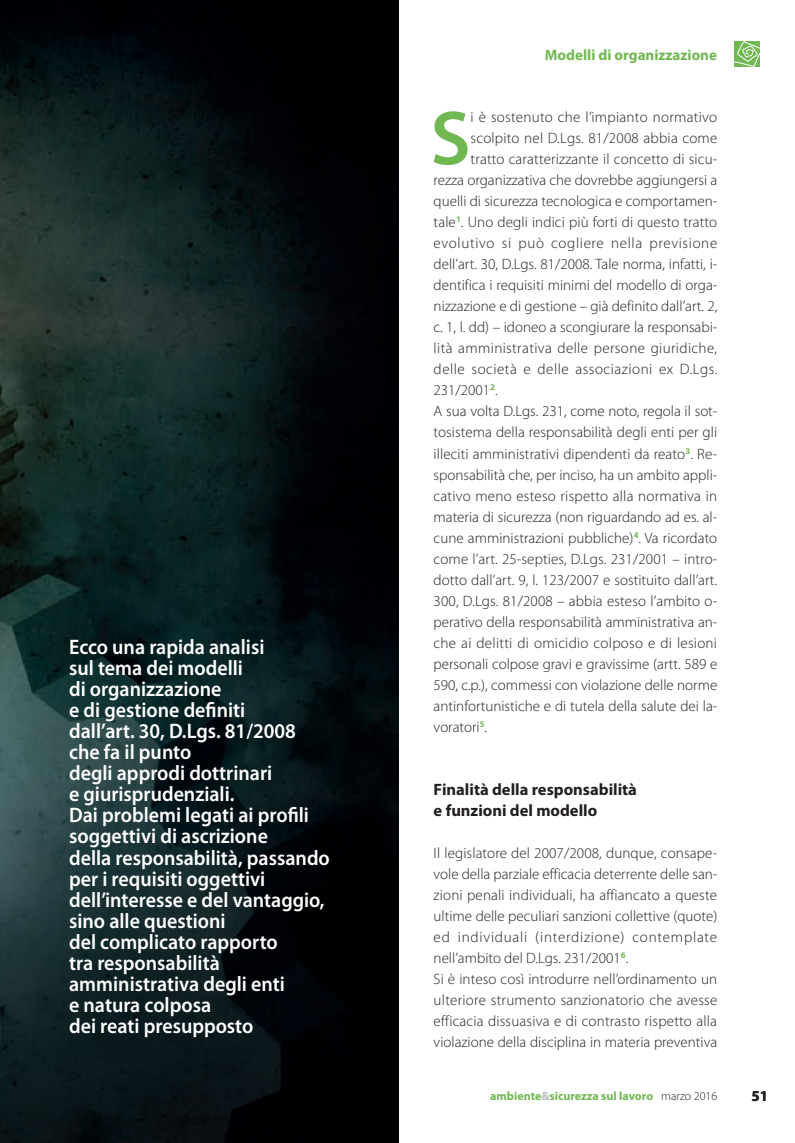
<style>
.page{position:relative;width:795px;height:1143px;background:#fff}
.page>*{position:absolute;margin:0;border:0;box-sizing:border-box;transform-origin:0 0}
.t1{font:600 77.25px "Myriad Pro";color:#71b853}
.t2{font:600 21px/21px "Myriad Pro";color:#fff;scale:.95 1}
.t3{font:700 16.5px/21px "Myriad Pro";color:#231f20}
.t4{font:300 15px/21px "Myriad Pro";letter-spacing:.005em;color:#231f20}
.t5{font:300 15px "Myriad Pro";letter-spacing:.025em;color:#231f20}
.t6{font:300 15px "Myriad Pro";letter-spacing:.035em;color:#231f20}
.t7{font:300 15px "Myriad Pro";letter-spacing:.045em;color:#231f20}
.t8{font:700 15px "Myriad Pro";color:#71b853}
.t9{font:700 15px "Myriad Pro";color:#231f20}
.t10{font:700 12px "Myriad Pro";color:#71b853}
.s1{color:#bcbdc0}
.s2{font-weight:300;color:#231f20}
</style>
<div class="page">
<svg style="left:734px;top:41px;width:25px;height:26px"></svg>
<img style="left:0;top:0;width:398px;height:1142px">
<p class="t2" style="left:69px;top:637px;width:276px">Ecco una rapida analisi<br>sul tema dei modelli<br>di organizzazione<br>e di gestione definiti<br>dall’art. 30, D.Lgs. 81/2008 che fa il punto<br>degli approdi dottrinari<br>e giurisprudenziali.<br>Dai problemi legati ai profili soggettivi di ascrizione<br>della responsabilità, passando per i requisiti oggettivi dell’interesse e del vantaggio, sino alle questioni<br>del complicato rapporto<br>tra responsabilità amministrativa degli enti<br>e natura colposa<br>dei reati presupposto</p>
<p class="t8" style="left:545px;top:46px;width:174px">Modelli di organizzazione</p>
<h1 class="t1" style="left:430px;top:95px;width:42px">S</h1>
<p class="t4" style="left:470px;top:107px;width:248px">i è sostenuto che l’impianto normativo</p>
<p class="t4" style="left:470px;top:128px;width:248px">scolpito nel D.Lgs. 81/2008 abbia come</p>
<p class="t4" style="left:470px;top:149px;width:248px">tratto caratterizzante il concetto di sicu-</p>
<p class="t4" style="left:433px;top:170px;width:285px">rezza organizzativa che dovrebbe aggiungersi a</p>
<p class="t4" style="left:433px;top:191px;width:285px">quelli di sicurezza tecnologica e comportamen-</p>
<p class="t4" style="left:433px;top:212px;width:285px">tale<sup>1</sup>. Uno degli indici più forti di questo tratto</p>
<p class="t7" style="left:433px;top:235px;width:285px">evolutivo si può cogliere nella previsione</p>
<p class="t4" style="left:433px;top:254px;width:285px">dell’art. 30, D.Lgs. 81/2008. Tale norma, infatti, i-</p>
<p class="t4" style="left:433px;top:275px;width:285px">dentifica i requisiti minimi del modello di orga-</p>
<p class="t4" style="left:433px;top:296px;width:285px">nizzazione e di gestione – già definito dall’art. 2,</p>
<p class="t4" style="left:433px;top:317px;width:285px">c. 1, l. dd) – idoneo a scongiurare la responsabi-</p>
<p class="t5" style="left:433px;top:340px;width:285px">lità amministrativa delle persone giuridiche,</p>
<p class="t6" style="left:433px;top:361px;width:285px">delle società e delle associazioni ex D.Lgs.</p>
<p class="t4" style="left:433px;top:380px;width:65px">231/2001<sup>2</sup>.</p>
<p class="t4" style="left:433px;top:401px;width:285px">A sua volta D.Lgs. 231, come noto, regola il sot-</p>
<p class="t4" style="left:433px;top:422px;width:285px">tosistema della responsabilità degli enti per gli</p>
<p class="t4" style="left:433px;top:443px;width:285px">illeciti amministrativi dipendenti da reato<sup>3</sup>. Re-</p>
<p class="t4" style="left:433px;top:464px;width:285px">sponsabilità che, per inciso, ha un ambito appli-</p>
<p class="t4" style="left:433px;top:485px;width:285px">cativo meno esteso rispetto alla normativa in</p>
<p class="t4" style="left:433px;top:506px;width:285px">materia di sicurezza (non riguardando ad es. al-</p>
<p class="t4" style="left:433px;top:527px;width:285px">cune amministrazioni pubbliche)<sup>4</sup>. Va ricordato</p>
<p class="t4" style="left:433px;top:548px;width:285px">come l’art. 25-septies, D.Lgs. 231/2001 – intro-</p>
<p class="t4" style="left:433px;top:569px;width:285px">dotto dall’art. 9, l. 123/2007 e sostituito dall’art.</p>
<p class="t4" style="left:433px;top:590px;width:285px">300, D.Lgs. 81/2008 – abbia esteso l’ambito o-</p>
<p class="t4" style="left:433px;top:611px;width:285px">perativo della responsabilità amministrativa an-</p>
<p class="t4" style="left:433px;top:632px;width:285px">che ai delitti di omicidio colposo e di lesioni</p>
<p class="t4" style="left:433px;top:653px;width:285px">personali colpose gravi e gravissime (artt. 589 e</p>
<p class="t4" style="left:433px;top:674px;width:285px">590, c.p.), commessi con violazione delle norme</p>
<p class="t4" style="left:433px;top:695px;width:285px">antinfortunistiche e di tutela della salute dei la-</p>
<p class="t4" style="left:433px;top:716px;width:55px">voratori<sup>5</sup>.</p>
<p class="t3" style="left:433px;top:778px;width:205px">Finalità della responsabilità e funzioni del modello</p>
<p class="t4" style="left:433px;top:842px;width:285px">Il legislatore del 2007/2008, dunque, consape&shy;vole della parziale efficacia deterrente delle san&shy;zioni penali individuali, ha affiancato a queste ultime delle peculiari sanzioni collettive (quote) ed individuali (interdizione) contemplate nell’ambito del D.Lgs. 231/2001<sup>6</sup>.<br>Si è inteso così introdurre nell’ordinamento un ulteriore strumento sanzionatorio che avesse efficacia dissuasiva e di contrasto rispetto alla violazione della disciplina in materia preventiva</p>
<p class="t10" style="left:490px;top:1089px;width:228px">ambiente<span class="s1">&amp;</span>sicurezza sul lavoro <span class="s2">marzo 2016</span></p>
<p class="t9" style="left:751px;top:1087px;width:18px">51</p>
</div>
